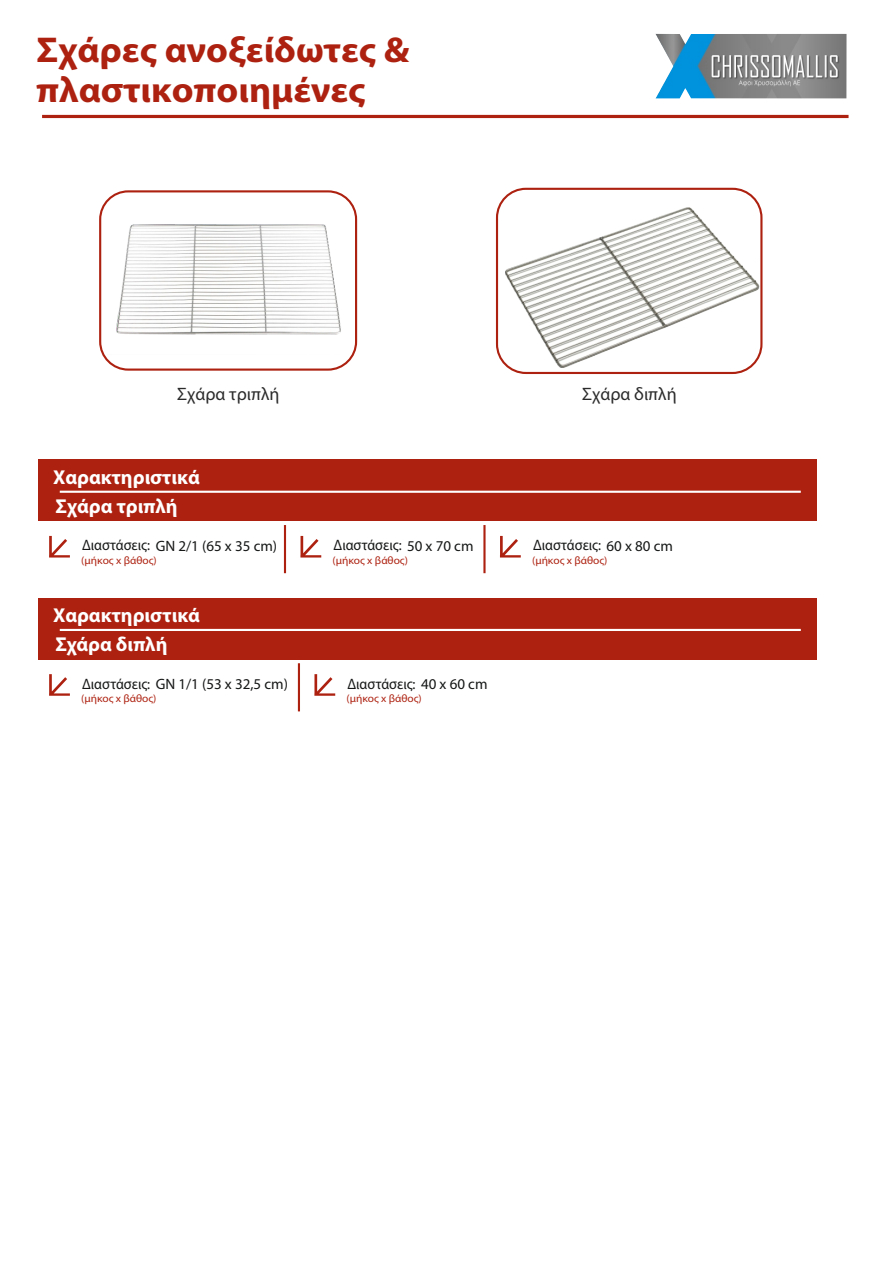
<style>
.page{position:relative;width:893px;height:1263px;background:#fff}
.page>*{position:absolute;margin:0;border:0;box-sizing:border-box;transform-origin:0 0}
.t1{font:700 36px/40.3px "Myriad Pro";color:#ad2110;scale:1.05 1}
.t2{font:700 20.1px "Myriad Pro";color:#fff}
.t3{font:18px "Myriad Pro";color:#2b2b2b}
.t4{font:15.15px "Myriad Pro";color:#151616;scale:.94 1}
.t5{font:15px "Myriad Pro";color:#151616}
.t6{font:10.8px "Myriad Pro";color:#ad2110;scale:1.06 1}
.s1{font-size:15.15px}
.s2{font-size:15px}
</style>
<div class="page">
<hr style="left:42px;top:115px;width:806px;height:3px;background:#ad2110">
<div style="left:38px;top:460px;width:779px;height:61px;background:#ad2110"></div>
<svg style="left:49px;top:536px;width:21px;height:21px"></svg>
<img style="left:655px;top:34px;width:191px;height:64px">
<hr style="left:60px;top:491px;width:741px;height:2px;background:#fff">
<hr style="left:284px;top:525px;width:2px;height:48px;background:#ad2110">
<svg style="left:300px;top:536px;width:21px;height:21px"></svg>
<div style="left:38px;top:598px;width:779px;height:61px;background:#ad2110"></div>
<svg style="left:49px;top:674px;width:21px;height:22px"></svg>
<hr style="left:60px;top:629px;width:741px;height:2px;background:#fff">
<hr style="left:298px;top:663px;width:2px;height:48px;background:#ad2110">
<svg style="left:314px;top:674px;width:21px;height:22px"></svg>
<img style="left:116px;top:224px;width:225px;height:111px">
<div style="left:99px;top:190px;width:258px;height:181px;border:2px solid #ad2110;border-radius:28px"></div>
<img style="left:505px;top:208px;width:256px;height:159px">
<div style="left:496px;top:188px;width:266px;height:186px;border:2px solid #ad2110;border-radius:29px"></div>
<hr style="left:483px;top:525px;width:3px;height:48px;background:#ad2110">
<svg style="left:500px;top:536px;width:21px;height:21px"></svg>
<h1 class="t1" style="left:36px;top:32px;width:357px">Σχάρες ανοξείδωτες &amp; πλαστικοποιημένες</h1>
<h3 class="t3" style="left:177px;top:387px;width:104px">Σχάρα τριπλή</h3>
<h3 class="t3" style="left:582px;top:387px;width:96px">Σχάρα διπλή</h3>
<h2 class="t2" style="left:53px;top:469px;width:148px">Χαρακτηριστικά</h2>
<h2 class="t2" style="left:55px;top:498px;width:124px">Σχάρα τριπλή</h2>
<h3 class="t5" style="left:82px;top:540px;width:197px"><span class="s1">Διαστάσεις:</span> GN 2/1 (65 x 35 cm)</h3>
<p class="t6" style="left:81px;top:556px;width:73px">(μήκος x βάθος)</p>
<h2 class="t2" style="left:53px;top:607px;width:148px">Χαρακτηριστικά</h2>
<h2 class="t2" style="left:55px;top:636px;width:114px">Σχάρα διπλή</h2>
<h3 class="t5" style="left:82px;top:678px;width:207px"><span class="s1">Διαστάσεις:</span> GN 1/1 (53 x 32,5 cm)</h3>
<p class="t6" style="left:81px;top:694px;width:73px">(μήκος x βάθος)</p>
<h3 class="t4" style="left:333px;top:539px;width:150px">Διαστάσεις: <span class="s2">50 x 70 cm</span></h3>
<p class="t6" style="left:333px;top:556px;width:73px">(μήκος x βάθος)</p>
<h3 class="t4" style="left:347px;top:677px;width:150px">Διαστάσεις: <span class="s2">40 x 60 cm</span></h3>
<p class="t6" style="left:347px;top:694px;width:73px">(μήκος x βάθος)</p>
<h3 class="t4" style="left:533px;top:539px;width:150px">Διαστάσεις: <span class="s2">60 x 80 cm</span></h3>
<p class="t6" style="left:532px;top:556px;width:73px">(μήκος x βάθος)</p>
</div>
